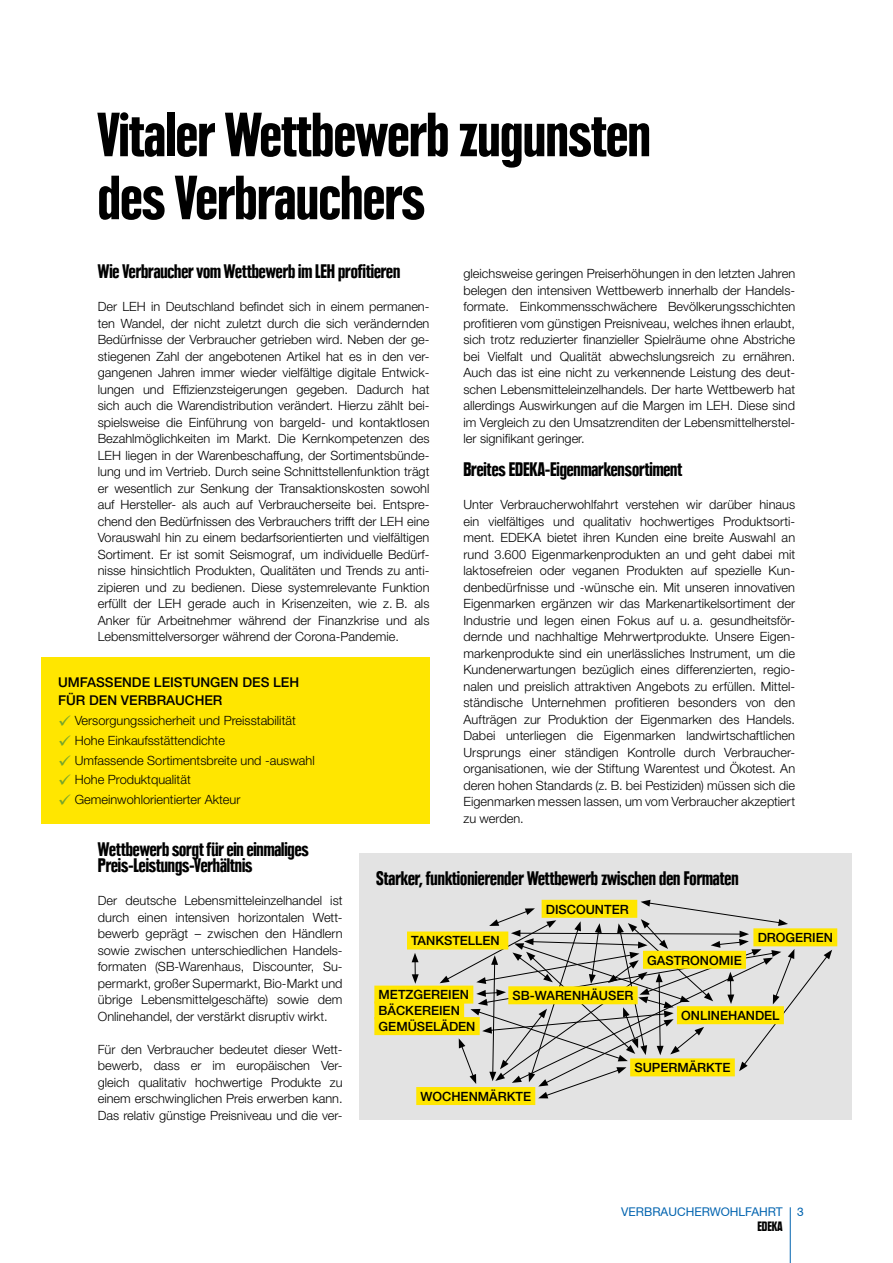
<style>
.page{position:relative;width:893px;height:1263px;background:#fff}
.page>*{position:absolute;margin:0;border:0;box-sizing:border-box;transform-origin:0 0}
.t1{font:900 condensed 61.5px/63px "Plak Com";color:#000}
.t2{font:900 condensed 19.5px/16.5px "Plak Com";color:#000}
.t3{font:500 13.5px/18px "Helvetica Neue LT Std";color:#000}
.t4{font:900 condensed 13.5px "Plak Com";color:#000}
.t5{font:300 12.75px/16.5px "Helvetica Neue LT Std";color:#000;text-align:justify}
.t6{font:500 12.75px/15.8px "Helvetica Neue LT Std";color:#000}
.t7{font:12px "Helvetica Neue";color:#0063af}
.s1{color:#78a52c}
</style>
<div class="page">
<hr style="left:790px;top:1207px;width:1px;height:56px;background:#0063af">
<div style="left:360px;top:853px;width:492px;height:267px;background:#e3e3e3"></div>
<div style="left:753px;top:928px;width:84px;height:18px;background:#ffe600"></div>
<svg style="left:412px;top:953px;width:7px;height:31px"></svg>
<div style="left:374px;top:985px;width:99px;height:18px;background:#ffe600"></div>
<div style="left:374px;top:1001px;width:90px;height:18px;background:#ffe600"></div>
<div style="left:374px;top:1017px;width:106px;height:18px;background:#ffe600"></div>
<div style="left:416px;top:1087px;width:119px;height:18px;background:#ffe600"></div>
<svg style="left:440px;top:900px;width:392px;height:198px"></svg>
<div style="left:508px;top:986px;width:130px;height:18px;background:#ffe600"></div>
<div style="left:677px;top:1006px;width:107px;height:18px;background:#ffe600"></div>
<div style="left:643px;top:951px;width:103px;height:18px;background:#ffe600"></div>
<div style="left:407px;top:931px;width:101px;height:18px;background:#ffe600"></div>
<div style="left:42px;top:658px;width:388px;height:166px;background:#ffe600"></div>
<h1 class="t1" style="left:98px;top:104px;width:554px">Vitaler Wettbewerb zugunsten des Verbrauchers</h1>
<h2 class="t2" style="left:98px;top:263px;width:304px">Wie Verbraucher vom Wettbewerb im LEH profitieren</h2>
<p class="t5" style="left:98px;top:298px;width:333px">Der LEH in Deutschland befindet sich in einem permanen&shy;ten Wandel, der nicht zuletzt durch die sich verändernden Bedürfnisse der Verbraucher getrieben wird. Neben der ge&shy;stiegenen Zahl der angebotenen Artikel hat es in den ver&shy;gangenen Jahren immer wieder vielfältige digitale Entwick&shy;lungen und Effizienzsteigerungen gegeben. Dadurch hat sich auch die Warendistribution verändert. Hierzu zählt bei&shy;spielsweise die Einführung von bargeld- und kontaktlosen Bezahlmöglichkeiten im Markt. Die Kernkompetenzen des LEH liegen in der Warenbeschaffung, der Sortimentsbünde&shy;lung und im Vertrieb. Durch seine Schnittstellenfunktion trägt er wesentlich zur Senkung der Transaktionskosten sowohl auf Hersteller- als auch auf Verbraucherseite bei. Entspre&shy;chend den Bedürfnissen des Verbrauchers trifft der LEH eine Vorauswahl hin zu einem bedarfsorientierten und vielfältigen Sortiment. Er ist somit Seismograf, um individuelle Bedürf&shy;nisse hinsichtlich Produkten, Qualitäten und Trends zu anti&shy;zipieren und zu bedienen. Diese systemrelevante Funktion erfüllt der LEH gerade auch in Krisenzeiten, wie z. B. als Anker für Arbeitnehmer während der Finanzkrise und als Lebensmittelversorger während der Corona-Pandemie.</p>
<p class="t3" style="left:58px;top:673px;width:243px">UMFASSENDE LEISTUNGEN DES LEH<br>FÜR DEN VERBRAUCHER</p>
<p class="t5" style="left:58px;top:712px;width:239px"><span class="s1">✓</span> Versorgungssicherheit und Preisstabilität</p>
<p class="t5" style="left:58px;top:732px;width:168px"><span class="s1">✓</span> Hohe Einkaufsstättendichte</p>
<p class="t5" style="left:58px;top:751px;width:258px"><span class="s1">✓</span> Umfassende Sortimentsbreite und -auswahl</p>
<p class="t5" style="left:58px;top:771px;width:134px"><span class="s1">✓</span> Hohe Produktqualität</p>
<p class="t5" style="left:58px;top:791px;width:184px"><span class="s1">✓</span> Gemeinwohlorientierter Akteur</p>
<p class="t5" style="left:463px;top:265px;width:333px">gleichsweise geringen Preiserhöhungen in den letzten Jahren belegen den intensiven Wettbewerb innerhalb der Handels&shy;formate. Einkommensschwächere Bevölkerungsschichten profitieren vom günstigen Preisniveau, welches ihnen erlaubt, sich trotz reduzierter finanzieller Spielräume ohne Abstriche bei Vielfalt und Qualität abwechslungsreich zu ernähren.<br>Auch das ist eine nicht zu verkennende Leistung des deut&shy;schen Lebensmitteleinzelhandels. Der harte Wettbewerb hat allerdings Auswirkungen auf die Margen im LEH. Diese sind im Vergleich zu den Umsatzrenditen der Lebensmittelherstel&shy;ler signifikant geringer.</p>
<h2 class="t2" style="left:463px;top:461px;width:220px">Breites EDEKA-Eigenmarkensortiment</h2>
<p class="t5" style="left:463px;top:496px;width:333px">Unter Verbraucherwohlfahrt verstehen wir darüber hinaus ein vielfältiges und qualitativ hochwertiges Produktsorti&shy;ment. EDEKA bietet ihren Kunden eine breite Auswahl an rund 3.600 Eigenmarkenprodukten an und geht dabei mit laktosefreien oder veganen Produkten auf spezielle Kun&shy;denbedürfnisse und -wünsche ein. Mit unseren innovativen Eigenmarken ergänzen wir das Markenartikelsortiment der Industrie und legen einen Fokus auf u. a. gesundheitsför&shy;dernde und nachhaltige Mehrwertprodukte. Unsere Eigen&shy;markenprodukte sind ein unerlässliches Instrument, um die Kundenerwartungen bezüglich eines differenzierten, regio&shy;nalen und preislich attraktiven Angebots zu erfüllen. Mittel&shy;ständische Unternehmen profitieren besonders von den Aufträgen zur Produktion der Eigenmarken des Handels.<br>Dabei unterliegen die Eigenmarken landwirtschaftlichen Ursprungs einer ständigen Kontrolle durch Verbraucher&shy;organisationen, wie der Stiftung Warentest und Ökotest. An deren hohen Standards (z. B. bei Pestiziden) müssen sich die Eigenmarken messen lassen, um vom Verbraucher akzeptiert zu werden.</p>
<h2 class="t2" style="left:98px;top:841px;width:212px">Wettbewerb sorgt für ein einmaliges<br>Preis-Leistungs-Verhältnis</h2>
<p class="t5" style="left:98px;top:892px;width:246px">Der deutsche Lebensmitteleinzelhandel ist durch einen intensiven horizontalen Wett&shy;bewerb geprägt – zwischen den Händlern sowie zwischen unterschiedlichen Handels&shy;formaten (SB-Warenhaus, Discounter, Su&shy;permarkt, großer Supermarkt, Bio-Markt und übrige Lebensmittelgeschäfte) sowie dem Onlinehandel, der verstärkt disruptiv wirkt.</p>
<p class="t5" style="left:98px;top:1041px;width:246px">Für den Verbraucher bedeutet dieser Wett&shy;bewerb, dass er im europäischen Ver&shy;gleich qualitativ hochwertige Produkte zu einem erschwinglichen Preis erwerben kann.<br>Das relativ günstige Preisniveau und die ver-</p>
<h2 class="t2" style="left:376px;top:870px;width:364px">Starker, funktionierender Wettbewerb zwischen den Formaten</h2>
<p class="t6" style="left:411px;top:933px;width:90px">TANKSTELLEN</p>
<p class="t6" style="left:379px;top:987px;width:98px">METZGEREIEN<br>BÄCKEREIEN<br>GEMÜSELÄDEN</p>
<p class="t6" style="left:546px;top:901px;width:84px">DISCOUNTER</p>
<p class="t6" style="left:513px;top:987px;width:122px">SB-WARENHÄUSER</p>
<p class="t6" style="left:647px;top:952px;width:96px">GASTRONOMIE</p>
<p class="t6" style="left:758px;top:929px;width:77px">DROGERIEN</p>
<p class="t6" style="left:681px;top:1007px;width:100px">ONLINEHANDEL</p>
<p class="t6" style="left:634px;top:1059px;width:98px">SUPERMÄRKTE</p>
<p class="t6" style="left:420px;top:1088px;width:112px">WOCHENMÄRKTE</p>
<p class="t7" style="left:621px;top:1204px;width:184px">VERBRAUCHERWOHLFAHRT 3</p>
<p class="t4" style="left:757px;top:1218px;width:26px">EDEKA</p>
</div>
